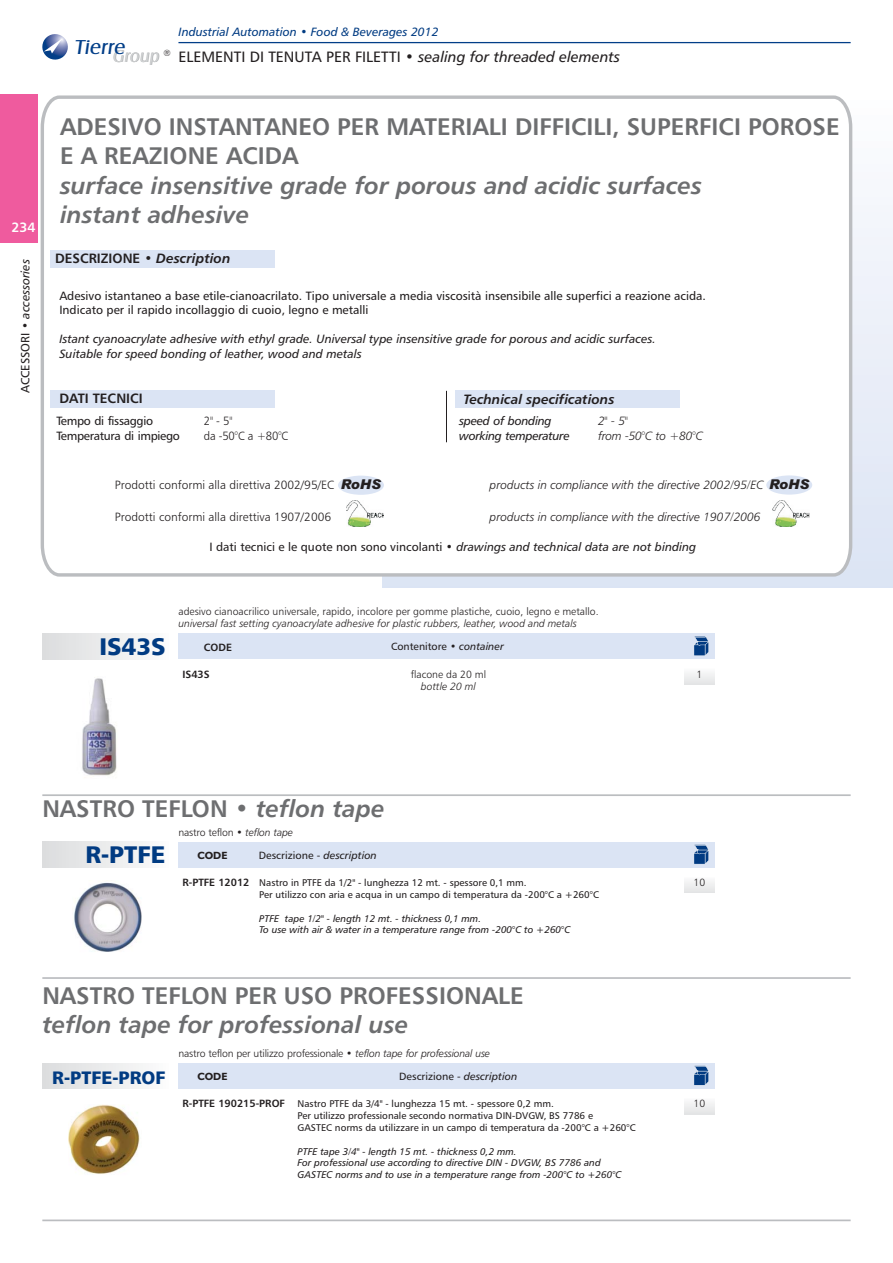
<style>
.page{position:relative;width:893px;height:1263px;background:#fff}
.page>*{position:absolute;margin:0;border:0;box-sizing:border-box;transform-origin:0 0}
.t1{font:24px/29.2px "Humanist 777 BT Roman B,Bold";color:#6d6e70}
.t2{font:italic 24px/29.4px "Humanist 777 BT Roman B,Bold";color:#6d6e70}
.t3{font:24px "Humanist 777 BT Black B";color:#013b82}
.t4{font:20.85px "Castle T";color:#023e88}
.t5{font:18px "Humanist 777 BT Black B";color:#013b82}
.t6{font:17.85px "Castle T";color:#939598}
.t7{font:15px "Humanist 777 BT Roman B";color:#231f20}
.t8{font:13.5px "Humanist 777 BT Roman B,Bold";color:#231f20}
.t9{font:italic 13.5px "Humanist 777 BT Roman B,Bold";color:#231f20}
.t10{font:13.5px "Humanist 777 BT Roman B,Bold";color:#fff}
.t11{font:12px/14.4px "Humanist 777 BT Roman B";color:#231f20}
.t12{font:12px/14.5px "Humanist 777 BT Roman B,Italic";color:#231f20}
.t13{font:12px "Humanist 777 BT Light B,Italic";color:#231f20}
.t14{font:12px "Humanist 777 BT Light B";color:#231f20}
.t15{font:12px "Humanist 777 BT Roman B,Italic";color:#013b82}
.t16{font:12px/15px "Humanist 777 BT Roman B";letter-spacing:-.025em;color:#231f20}
.t17{font:12px/15.1px "Humanist 777 BT Roman B,Italic";letter-spacing:-.025em;color:#231f20}
.t18{font:12px/15.1px "Humanist 777 BT Light B,Italic";letter-spacing:-.025em;color:#231f20}
.t19{font:12px/15.1px "Humanist 777 BT Light B";color:#231f20;scale:.95 1}
.t20{font:10.5px "Humanist 777 BT Light B";color:#231f20}
.t21{font:10.5px "Humanist 777 BT Light B,Italic";color:#231f20}
.t22{font:10.5px "Humanist 777 BT Light B";letter-spacing:-.02em;color:#231f20}
.t23{font:10.5px "Humanist 777 BT Roman B";color:#231f20}
.t24{font:10.5px "Humanist 777 BT Roman B,Bold";color:#231f20}
.t25{font:700 10.5px "Humanist 521 BT";color:#231f20}
.t26{font:9.75px/11.7px "Humanist 777 BT Roman B";color:#231f20}
.t27{font:9.75px/11.9px "Humanist 777 BT Roman B,Italic";color:#231f20}
.t28{font:8.85px "Avant Garde IT Cby BT";color:#231f20}
.s1{font-family:"Humanist 777 BT Roman B,Italic"}
.s2{font-family:"Humanist 777 BT Roman B"}
.s3{font-style:italic}
.s4{font-family:"Arial";font-weight:900;font-style:italic;font-size:13.5px}
.s5{font-family:"Humanist 777 BT Light B,Italic"}
</style>
<div class="page">
<img style="left:82px;top:678px;width:35px;height:98px">
<img style="left:74px;top:882px;width:68px;height:70px">
<div style="left:382px;top:94px;width:510px;height:493px;background:linear-gradient(to bottom,#fcfdfe,#dbe3f4)"></div>
<svg style="left:40px;top:94px;width:814px;height:484px"></svg>
<hr style="left:178px;top:42px;width:672px;height:1px;background:#023e88">
<svg style="left:42px;top:34px;width:26px;height:26px"></svg>
<div style="left:42px;top:634px;width:128px;height:25px;background:linear-gradient(to right,#dbdcde,#fcfcfc)"></div>
<div style="left:178px;top:634px;width:536px;height:25px;background:#dbe4f4"></div>
<div style="left:684px;top:668px;width:30px;height:17px;background:#eff0f0"></div>
<svg style="left:694px;top:636px;width:15px;height:20px"></svg>
<div style="left:51px;top:251px;width:224px;height:17px;background:#dbe4f4"></div>
<div style="left:51px;top:391px;width:224px;height:17px;background:#dbe4f4"></div>
<div style="left:455px;top:391px;width:224px;height:17px;background:#dbe4f4"></div>
<hr style="left:446px;top:391px;width:1px;height:51px;background:#231f20">
<hr style="left:42px;top:1220px;width:808px;height:1px;background:#bbbdc0">
<hr style="left:42px;top:794px;width:808px;height:2px;background:#bbbdc0">
<hr style="left:42px;top:977px;width:808px;height:2px;background:#bbbdc0">
<div style="left:42px;top:842px;width:128px;height:25px;background:linear-gradient(to right,#dbdcde,#fcfcfc)"></div>
<div style="left:178px;top:842px;width:536px;height:25px;background:#dbe4f4"></div>
<div style="left:684px;top:876px;width:30px;height:17px;background:linear-gradient(to right,#f0f0f1,#f0f0f1)"></div>
<svg style="left:694px;top:844px;width:15px;height:20px"></svg>
<div style="left:42px;top:1063px;width:128px;height:26px;background:linear-gradient(to right,#dbdcde,#fcfcfc)"></div>
<div style="left:178px;top:1063px;width:536px;height:26px;background:#dbe4f4"></div>
<div style="left:684px;top:1097px;width:30px;height:17px;background:#f0f1f1"></div>
<svg style="left:694px;top:1066px;width:15px;height:19px"></svg>
<img style="left:68px;top:1105px;width:72px;height:69px">
<div style="left:338px;top:476px;width:46px;height:19px;background:#dbe4f4;border-radius:50%"></div>
<div style="left:766px;top:475px;width:46px;height:20px;background:#dbe4f4;border-radius:50%"></div>
<img style="left:346px;top:500px;width:37px;height:26px">
<img style="left:772px;top:500px;width:37px;height:26px">
<div style="left:1px;top:94px;width:37px;height:148px;background:#ef5b9e"></div>
<h2 class="t4" style="left:74px;top:40px;width:54px">Tierre</h2>
<p class="t28" style="left:163px;top:48px;width:9px">®</p>
<h3 class="t6" style="left:113px;top:50px;width:50px">Group</h3>
<p class="t15" style="left:178px;top:27px;width:261px">Industrial Automation • Food &amp; Beverages 2012</p>
<h3 class="t7" style="left:178px;top:51px;width:443px">ELEMENTI DI TENUTA PER FILETTI • <span class="s1">sealing for threaded elements</span></h3>
<h3 class="t10" style="left:11px;top:223px;width:26px">234</h3>
<p class="t12" style="left:19px;top:393px;width:136px;rotate:-90deg"><span class="s2">ACCESSORI •</span> accessories</p>
<h1 class="t1" style="left:60px;top:115px;width:781px">ADESIVO INSTANTANEO PER MATERIALI DIFFICILI, SUPERFICI POROSE<br>E A REAZIONE ACIDA</h1>
<h1 class="t2" style="left:60px;top:172px;width:643px">surface insensitive grade for porous and acidic surfaces instant adhesive</h1>
<h3 class="t8" style="left:55px;top:253px;width:177px">DESCRIZIONE • <span class="s3">Description</span></h3>
<p class="t11" style="left:59px;top:290px;width:648px">Adesivo istantaneo a base etile-cianoacrilato. Tipo universale a media viscosità insensibile alle superfici a reazione acida.<br>Indicato per il rapido incollaggio di cuoio, legno e metalli</p>
<p class="t12" style="left:59px;top:333px;width:598px">Istant cyanoacrylate adhesive with ethyl grade. Universal type insensitive grade for porous and acidic surfaces.<br>Suitable for speed bonding of leather, wood and metals</p>
<h3 class="t8" style="left:59px;top:394px;width:85px">DATI TECNICI</h3>
<h3 class="t9" style="left:463px;top:394px;width:152px">Technical specifications</h3>
<p class="t16" style="left:57px;top:414px;width:125px">Tempo di fissaggio<br>Temperatura di impiego</p>
<p class="t17" style="left:459px;top:414px;width:112px">speed of bonding working temperature</p>
<p class="t19" style="left:204px;top:414px;width:90px">2" - 5"<br>da -50°C a +80°C</p>
<p class="t18" style="left:598px;top:414px;width:106px">2" - 5"<br>from -50°C to +80°C</p>
<p class="t14" style="left:115px;top:480px;width:267px">Prodotti conformi alla direttiva 2002/95/EC <span class="s4">RoHS</span></p>
<p class="t13" style="left:489px;top:480px;width:321px">products in compliance with the directive 2002/95/EC <span class="s4">RoHS</span></p>
<p class="t14" style="left:115px;top:512px;width:218px">Prodotti conformi alla direttiva 1907/2006</p>
<p class="t13" style="left:489px;top:512px;width:272px">products in compliance with the directive 1907/2006</p>
<p class="t11" style="left:209px;top:540px;width:488px">I dati tecnici e le quote non sono vincolanti • <span class="s1">drawings and technical data are not binding</span></p>
<h1 class="t3" style="left:99px;top:632px;width:68px">IS43S</h1>
<p class="t20" style="left:178px;top:607px;width:422px">adesivo cianoacrilico universale, rapido, incolore per gomme plastiche, cuoio, legno e metallo.</p>
<p class="t21" style="left:178px;top:619px;width:400px">universal fast setting cyanoacrylate adhesive for plastic rubbers, leather, wood and metals</p>
<p class="t24" style="left:204px;top:643px;width:30px">CODE</p>
<p class="t24" style="left:182px;top:671px;width:29px">IS43S</p>
<p class="t23" style="left:391px;top:642px;width:114px">Contenitore • <span class="s1">container</span></p>
<p class="t20" style="left:410px;top:670px;width:77px">flacone da 20 ml</p>
<p class="t20" style="left:696px;top:670px;width:7px">1</p>
<p class="t21" style="left:421px;top:682px;width:56px">bottle 20 ml</p>
<h1 class="t1" style="left:42px;top:796px;width:344px">NASTRO TEFLON • <span class="s3">teflon tape</span></h1>
<h1 class="t3" style="left:85px;top:841px;width:82px">R-PTFE</h1>
<p class="t22" style="left:178px;top:828px;width:116px">nastro teflon • <span class="s5">teflon tape</span></p>
<p class="t25" style="left:197px;top:849px;width:31px">CODE</p>
<p class="t23" style="left:259px;top:851px;width:119px">Descrizione - <span class="s1">description</span></p>
<p class="t26" style="left:259px;top:878px;width:341px">Nastro in PTFE da 1/2" - lunghezza 12 mt. - spessore 0,1 mm.<br>Per utilizzo con aria e acqua in un campo di temperatura da -200°C a +260°C</p>
<p class="t27" style="left:259px;top:913px;width:313px">PTFE tape 1/2" - length 12 mt. - thickness 0,1 mm.<br>To use with air &amp; water in a temperature range from -200°C to +260°C</p>
<p class="t24" style="left:182px;top:879px;width:69px">R-PTFE 12012</p>
<p class="t20" style="left:693px;top:879px;width:13px">10</p>
<h1 class="t1" style="left:42px;top:983px;width:483px">NASTRO TEFLON PER USO PROFESSIONALE</h1>
<h1 class="t2" style="left:42px;top:1012px;width:367px">teflon tape for professional use</h1>
<h3 class="t5" style="left:52px;top:1067px;width:115px">R-PTFE-PROF</h3>
<p class="t22" style="left:178px;top:1049px;width:313px">nastro teflon per utilizzo professionale • <span class="s5">teflon tape for professional use</span></p>
<p class="t25" style="left:197px;top:1070px;width:31px">CODE</p>
<p class="t23" style="left:399px;top:1072px;width:119px">Descrizione - <span class="s1">description</span></p>
<p class="t26" style="left:297px;top:1099px;width:339px">Nastro PTFE da 3/4" - lunghezza 15 mt. - spessore 0,2 mm.<br>Per utilizzo professionale secondo normativa DIN-DVGW, BS 7786 e<br>GASTEC norms da utilizzare in un campo di temperatura da -200°C a +260°C</p>
<p class="t27" style="left:297px;top:1146px;width:325px">PTFE tape 3/4" - length 15 mt. - thickness 0,2 mm.<br>For professional use according to directive DIN - DVGW, BS 7786 and<br>GASTEC norms and to use in a temperature range from -200°C to +260°C</p>
<p class="t24" style="left:182px;top:1100px;width:104px">R-PTFE 190215-PROF</p>
<p class="t20" style="left:693px;top:1100px;width:13px">10</p>
</div>
